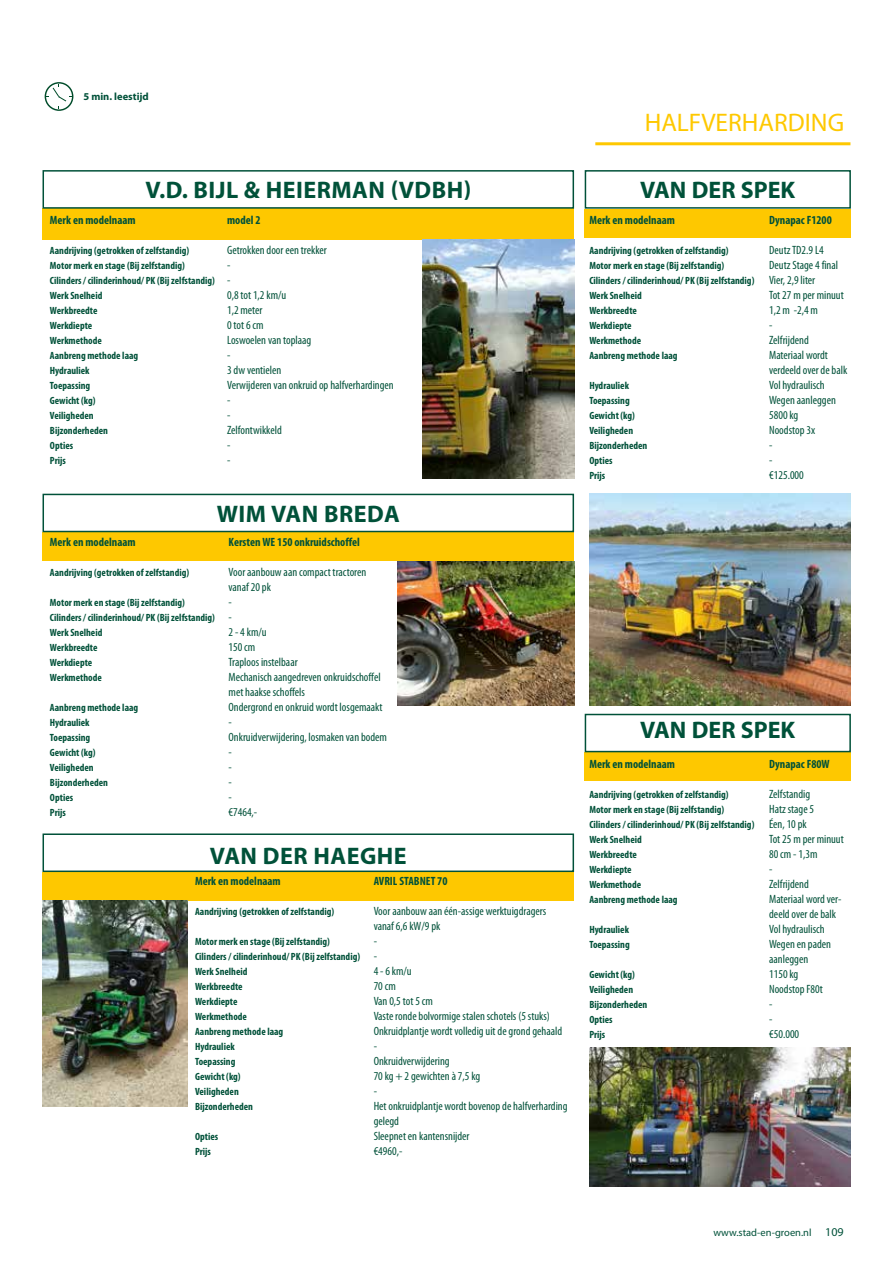
<style>
.page{position:relative;width:893px;height:1263px;background:#fff}
.page>*{position:absolute;margin:0;border:0;box-sizing:border-box;transform-origin:0 0}
.t1{font:25.5px "Myriad Pro";color:#fec800}
.t2{font:700 24px "Myriad Pro";letter-spacing:.02em;color:#005139}
.t3{font:700 24px "Myriad Pro";color:#005139}
.t4{font:condensed 12px/15px "Myriad Pro";color:#005139}
.t5{font:700 condensed 12px "Myriad Pro";color:#005139}
.t6{font:700 condensed 10.5px/15px "Myriad Pro";color:#005139}
.t7{font:10.5px "Myriad Pro";color:#005139}
.t8{font:700 10.5px "Myriad Pro";color:#005139}
.s1{font-size:12px}
</style>
<div class="page">
<hr style="left:595px;top:142px;width:255px;height:3px;background:#fec800">
<svg style="left:45px;top:82px;width:28px;height:29px"></svg>
<div style="left:43px;top:872px;width:531px;height:29px;background:#fec800"></div>
<div style="left:43px;top:532px;width:531px;height:29px;background:#fec800"></div>
<img style="left:43px;top:901px;width:145px;height:206px">
<img style="left:397px;top:561px;width:177px;height:145px">
<div style="left:43px;top:833px;width:531px;height:39px;border:2px solid #005139"></div>
<div style="left:43px;top:494px;width:531px;height:38px;border:2px solid #005139"></div>
<div style="left:585px;top:209px;width:266px;height:28px;background:#fec800"></div>
<img style="left:589px;top:494px;width:262px;height:212px">
<div style="left:585px;top:170px;width:266px;height:39px;border:2px solid #005139"></div>
<div style="left:43px;top:209px;width:531px;height:31px;background:#fec800"></div>
<img style="left:423px;top:239px;width:151px;height:239px">
<div style="left:43px;top:170px;width:531px;height:39px;border:2px solid #005139"></div>
<div style="left:585px;top:752px;width:266px;height:29px;background:#fec800"></div>
<img style="left:589px;top:1047px;width:262px;height:139px">
<div style="left:585px;top:714px;width:266px;height:38px;border:2px solid #005139"></div>
<p class="t8" style="left:83px;top:90px;width:67px">5 min. leestijd</p>
<h2 class="t2" style="left:145px;top:174px;width:327px">V.D. BIJL &amp; HEIERMAN (VDBH)</h2>
<p class="t5" style="left:50px;top:213px;width:87px">Merk en modelnaam</p>
<p class="t6" style="left:50px;top:243px;width:166px">Aandrijving (getrokken of zelfstandig)<br>Motor merk en stage (Bij zelfstandig)<br>Cilinders / cilinderinhoud/ PK (Bij zelfstandig)<br>Werk Snelheid<br>Werkbreedte<br>Werkdiepte<br>Werkmethode<br>Aanbreng methode laag<br>Hydrauliek<br>Toepassing<br>Gewicht (kg)<br>Veiligheden<br>Bijzonderheden<br>Opties<br>Prijs</p>
<p class="t5" style="left:227px;top:213px;width:35px">model 2</p>
<p class="t4" style="left:227px;top:242px;width:168px">Getrokken door een trekker<br>-<br>-<br>0,8 tot 1,2 km/u<br>1,2 meter<br>0 tot 6 cm<br>Loswoelen van toplaag<br>-<br>3 dw ventielen<br>Verwijderen van onkruid op halfverhardingen -<br>-<br>Zelfontwikkeld<br>-<br>-</p>
<h2 class="t2" style="left:217px;top:498px;width:184px">WIM VAN BREDA</h2>
<p class="t5" style="left:229px;top:534px;width:133px">Kersten WE 150 onkruidschoffel</p>
<p class="t4" style="left:229px;top:564px;width:160px">Voor aanbouw aan compact tractoren vanaf 20 pk<br>-<br>-<br>2 - 4 km/u<br>150 cm<br>Traploos instelbaar<br>Mechanisch aangedreven onkruidschoffel met haakse schoffels<br>Ondergrond en onkruid wordt losgemaakt -<br>Onkruidverwijdering, losmaken van bodem -<br>-<br>-<br>-<br>€7464,-</p>
<h2 class="t2" style="left:210px;top:840px;width:198px">VAN DER HAEGHE</h2>
<p class="t5" style="left:50px;top:534px;width:87px">Merk en modelnaam</p>
<p class="t6" style="left:50px;top:564px;width:141px">Aandrijving (getrokken of zelfstandig)</p>
<p class="t6" style="left:50px;top:594px;width:166px">Motor merk en stage (Bij zelfstandig)<br>Cilinders / cilinderinhoud/ PK (Bij zelfstandig)<br>Werk Snelheid<br>Werkbreedte<br>Werkdiepte<br>Werkmethode</p>
<p class="t6" style="left:50px;top:699px;width:90px">Aanbreng methode laag<br>Hydrauliek<br>Toepassing<br>Gewicht (kg)<br>Veiligheden<br>Bijzonderheden<br>Opties<br>Prijs</p>
<p class="t5" style="left:195px;top:874px;width:87px">Merk en modelnaam</p>
<p class="t6" style="left:195px;top:904px;width:141px">Aandrijving (getrokken of zelfstandig)</p>
<p class="t6" style="left:195px;top:934px;width:166px">Motor merk en stage (Bij zelfstandig)<br>Cilinders / cilinderinhoud/ PK (Bij zelfstandig)<br>Werk Snelheid<br>Werkbreedte<br>Werkdiepte<br>Werkmethode<br>Aanbreng methode laag<br>Hydrauliek<br>Toepassing<br>Gewicht (kg)<br>Veiligheden<br>Bijzonderheden</p>
<p class="t6" style="left:195px;top:1129px;width:25px">Opties<br>Prijs</p>
<p class="t5" style="left:374px;top:874px;width:75px">AVRIL STABNET 70</p>
<p class="t4" style="left:374px;top:904px;width:195px">Voor aanbouw aan één-assige werktuigdragers vanaf 6,6 kW/9 pk<br>-<br>-<br>4 - 6 km/u<br>70 cm<br>Van 0,5 tot 5 cm<br>Vaste ronde bolvormige stalen schotels (5 stuks)<br>Onkruidplantje wordt volledig uit de grond gehaald -<br>Onkruidverwijdering<br>70 kg + 2 gewichten à 7,5 kg<br>-<br>Het onkruidplantje wordt bovenop de halfverharding gelegd<br>Sleepnet en kantensnijder<br>€4960,-</p>
<h1 class="t1" style="left:645px;top:107px;width:201px">HALFVERHARDING</h1>
<h2 class="t3" style="left:640px;top:174px;width:157px">VAN DER SPEK</h2>
<p class="t5" style="left:589px;top:213px;width:87px">Merk en modelnaam</p>
<p class="t6" style="left:589px;top:243px;width:166px">Aandrijving (getrokken of zelfstandig)<br>Motor merk en stage (Bij zelfstandig)<br>Cilinders / cilinderinhoud/ PK (Bij zelfstandig)<br>Werk Snelheid<br>Werkbreedte<br>Werkdiepte<br>Werkmethode<br>Aanbreng methode laag</p>
<p class="t6" style="left:589px;top:378px;width:60px">Hydrauliek<br>Toepassing<br>Gewicht (kg)<br>Veiligheden<br>Bijzonderheden<br>Opties<br>Prijs</p>
<p class="t5" style="left:769px;top:213px;width:64px">Dynapac F1200</p>
<p class="t4" style="left:769px;top:242px;width:80px">Deutz TD2.9 L4<br>Deutz Stage 4 final<br>Vier, 2,9 liter<br>Tot 27 m per minuut<br>1,2 m -2,4 m<br>-<br>Zelfrijdend<br>Materiaal wordt verdeeld over de balk<br>Vol hydraulisch<br>Wegen aanleggen<br>5800 kg<br>Noodstop 3x<br>-<br>-<br>€125.000</p>
<h2 class="t3" style="left:640px;top:714px;width:157px">VAN DER SPEK</h2>
<p class="t5" style="left:589px;top:756px;width:87px">Merk en modelnaam</p>
<p class="t6" style="left:589px;top:786px;width:166px">Aandrijving (getrokken of zelfstandig)<br>Motor merk en stage (Bij zelfstandig)<br>Cilinders / cilinderinhoud/ PK (Bij zelfstandig)<br>Werk Snelheid<br>Werkbreedte<br>Werkdiepte<br>Werkmethode<br>Aanbreng methode laag</p>
<p class="t6" style="left:589px;top:921px;width:42px">Hydrauliek<br>Toepassing</p>
<p class="t6" style="left:589px;top:966px;width:60px">Gewicht (kg)<br>Veiligheden<br>Bijzonderheden<br>Opties<br>Prijs</p>
<p class="t5" style="left:769px;top:756px;width:62px">Dynapac F80W</p>
<p class="t4" style="left:769px;top:786px;width:76px">Zelfstandig<br>Hatz stage 5<br>Éen, 10 pk<br>Tot 25 m per minuut<br>80 cm - 1,3m<br>-<br>Zelfrijdend<br>Materiaal word ver&shy;deeld over de balk<br>Vol hydraulisch<br>Wegen en paden aanleggen<br>1150 kg<br>Noodstop F80t<br>-<br>-<br>€50.000</p>
<p class="t7" style="left:713px;top:1226px;width:132px">www.stad-en-groen.nl <span class="s1">109</span></p>
</div>
